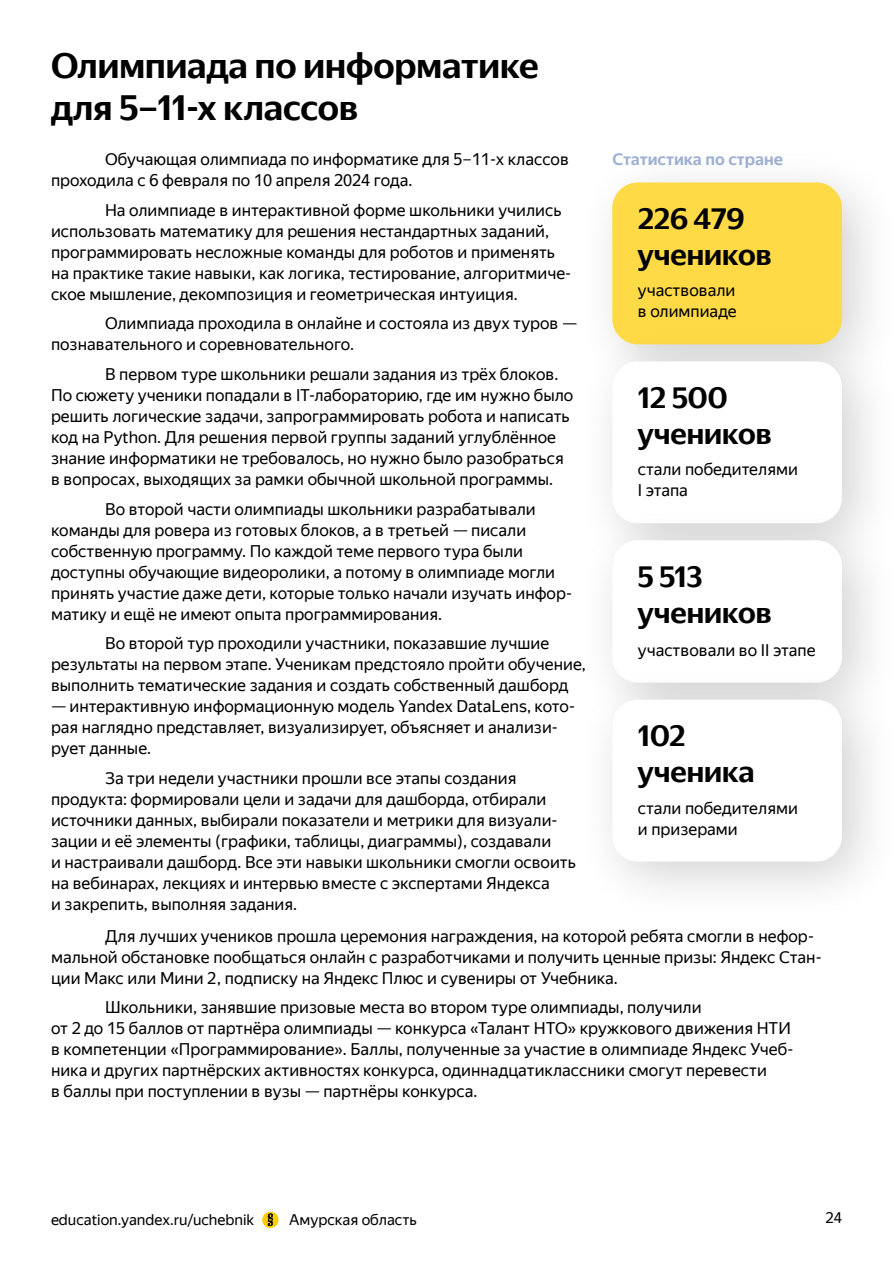
<style>
.page{position:relative;width:893px;height:1263px;background:#fff}
.page>*{position:absolute;margin:0;border:0;box-sizing:border-box;transform-origin:0 0}
.t1{font:700 36px/42px "YS Display";color:#000}
.t2{font:700 30px/36px "YS Display";color:#000}
.Paragraph_S{font:16.5px/21px "YS Text";color:#000}
.Paragraph_S-2{font:700 16.5px "YS Text";color:#9fb2d4}
.Paragraph_XS{font:15px "YS Text";color:#000}
</style>
<div class="page">
<svg style="left:262px;top:1212px;width:17px;height:16px"></svg>
<svg style="left:268px;top:1213px;width:5px;height:13px"></svg>
<div style="left:577px;top:147px;width:316px;height:257px;background:#000;opacity:.18"></div>
<div style="left:612px;top:182px;width:230px;height:162px;background:#fdda46;border-radius:26px"></div>
<div style="left:577px;top:326px;width:316px;height:257px;background:#000;opacity:.18"></div>
<div style="left:612px;top:361px;width:230px;height:162px;background:#fff;border-radius:26px"></div>
<div style="left:577px;top:505px;width:316px;height:237px;background:#000;opacity:.18"></div>
<div style="left:612px;top:540px;width:230px;height:143px;background:#fff;border-radius:26px"></div>
<div style="left:577px;top:664px;width:316px;height:257px;background:#000;opacity:.18"></div>
<div style="left:612px;top:700px;width:230px;height:161px;background:#fff;border-radius:26px"></div>
<p class="t1" style="left:51px;top:44px;width:489px">Олимпиада по информатике для 5–11-х классов</p>
<p class="Paragraph_S" style="left:51px;top:149px;width:519px;text-indent:54px">Обучающая олимпиада по информатике для 5–11-х классов проходила с 6 февраля по 10 апреля 2024 года.</p>
<p class="Paragraph_S" style="left:51px;top:199px;width:522px;text-indent:54px">На олимпиаде в интерактивной форме школьники учились использовать математику для решения нестандартных заданий, программировать несложные команды для роботов и применять на практике такие навыки, как логика, тестирование, алгоритмиче&shy;ское мышление, декомпозиция и геометрическая интуиция.</p>
<p class="Paragraph_S" style="left:51px;top:313px;width:527px;text-indent:54px">Олимпиада проходила в онлайне и состояла из двух туров — познавательного и соревновательного.</p>
<p class="Paragraph_S" style="left:51px;top:363px;width:524px;text-indent:54px">В первом туре школьники решали задания из трёх блоков.<br>По сюжету ученики попадали в IT-лабораторию, где им нужно было решить логические задачи, запрограммировать робота и написать код на Python. Для решения первой группы заданий углублённое знание информатики не требовалось, но нужно было разобраться в вопросах, выходящих за рамки обычной школьной программы.</p>
<p class="Paragraph_S" style="left:51px;top:498px;width:523px;text-indent:54px">Во второй части олимпиады школьники разрабатывали команды для ровера из готовых блоков, а в третьей — писали собственную программу. По каждой теме первого тура были доступны обучающие видеоролики, а потому в олимпиаде могли принять участие даже дети, которые только начали изучать инфор&shy;матику и ещё не имеют опыта программирования.</p>
<p class="Paragraph_S" style="left:51px;top:632px;width:536px;text-indent:54px">Во второй тур проходили участники, показавшие лучшие результаты на первом этапе. Ученикам предстояло пройти обучение, выполнить тематические задания и создать собственный дашборд</p>
<p class="Paragraph_S" style="left:51px;top:695px;width:526px">— интерактивную информационную модель Yandex DataLens, кото&shy;рая наглядно представляет, визуализирует, объясняет и анализи&shy;рует данные.</p>
<p class="Paragraph_S" style="left:51px;top:767px;width:526px;text-indent:54px">За три недели участники прошли все этапы создания продукта: формировали цели и задачи для дашборда, отбирали источники данных, выбирали показатели и метрики для визуали&shy;зации и её элементы (графики, таблицы, диаграммы), создавали<br>и настраивали дашборд. Все эти навыки школьники смогли освоить на вебинарах, лекциях и интервью вместе с экспертами Яндекса<br>и закрепить, выполняя задания.</p>
<p class="Paragraph_S" style="left:51px;top:925px;width:772px;text-indent:54px">Для лучших учеников прошла церемония награждения, на которой ребята смогли в нефор&shy;мальной обстановке пообщаться онлайн с разработчиками и получить ценные призы: Яндекс Стан&shy;ции Макс или Мини 2, подписку на Яндекс Плюс и сувениры от Учебника.</p>
<p class="Paragraph_S" style="left:51px;top:996px;width:744px;text-indent:54px">Школьники, занявшие призовые места во втором туре олимпиады, получили<br>от 2 до 15 баллов от партнёра олимпиады — конкурса «Талант НТО» кружкового движения НТИ в компетенции «Программирование». Баллы, полученные за участие в олимпиаде Яндекс Учеб&shy;ника и других партнёрских активностях конкурса, одиннадцатиклассники смогут перевести<br>в баллы при поступлении в вузы — партнёры конкурса.</p>
<p class="Paragraph_S-2" style="left:612px;top:149px;width:172px">Статистика по стране</p>
<h3 class="t2" style="left:638px;top:200px;width:135px">226 479 учеников</h3>
<h3 class="Paragraph_S" style="left:638px;top:280px;width:100px">участвовали в олимпиаде</h3>
<h3 class="t2" style="left:638px;top:379px;width:135px">12 500 учеников</h3>
<h3 class="Paragraph_S" style="left:638px;top:459px;width:162px">стали победителями</h3>
<h3 class="Paragraph_S" style="left:638px;top:480px;width:52px">I этапа</h3>
<h3 class="t2" style="left:638px;top:558px;width:135px">5 513 учеников</h3>
<h3 class="Paragraph_S" style="left:638px;top:639px;width:179px">участвовали во II этапе</h3>
<h3 class="t2" style="left:638px;top:717px;width:118px">102 ученика</h3>
<h3 class="Paragraph_S" style="left:638px;top:797px;width:162px">стали победителями и призерами</h3>
<p class="Paragraph_XS" style="left:51px;top:1210px;width:205px">education.yandex.ru/uchebnik</p>
<p class="Paragraph_XS" style="left:289px;top:1211px;width:129px">Амурская область</p>
<p class="Paragraph_XS" style="left:825px;top:1208px;width:18px">24</p>
</div>
